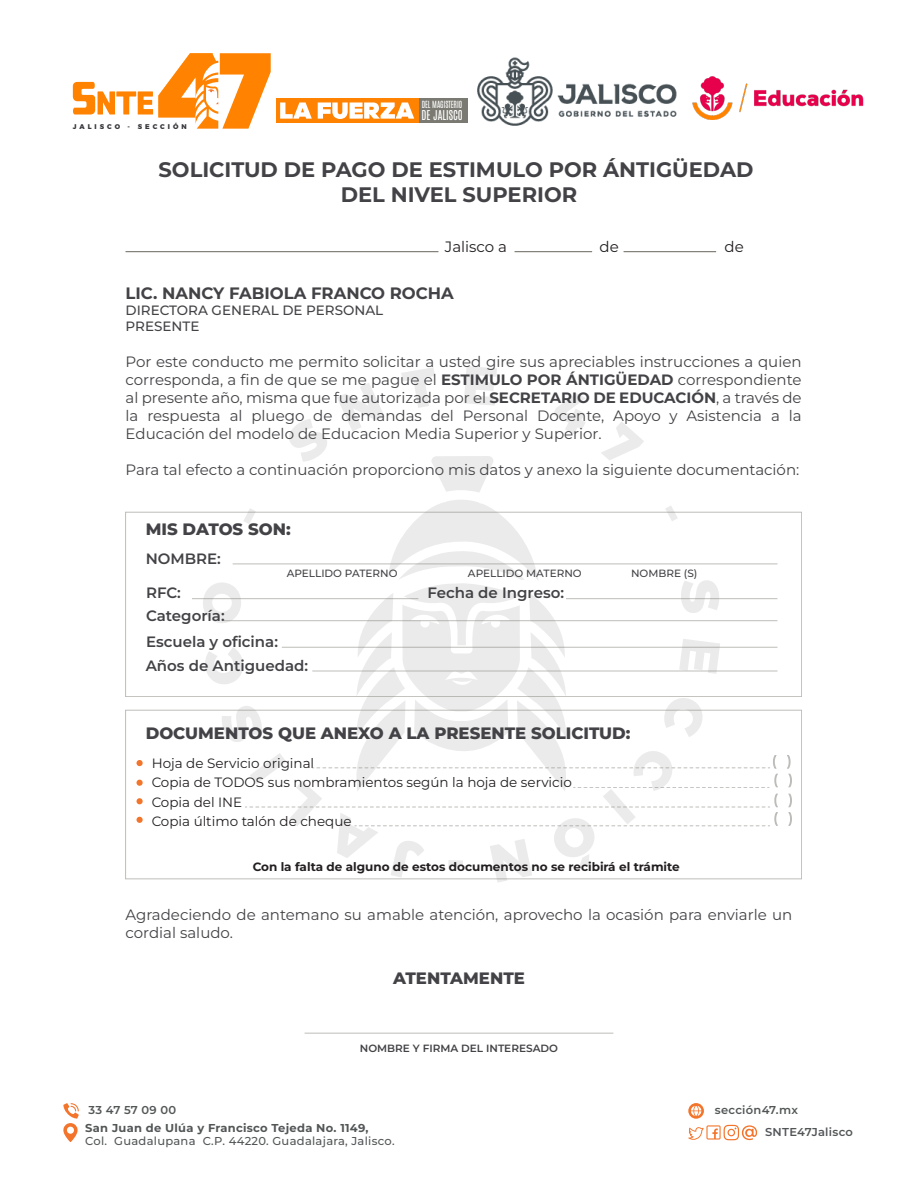
<style>
.page{position:relative;width:918px;height:1188px;background:#fff}
.page>*{position:absolute;margin:0;border:0;box-sizing:border-box;transform-origin:0 0}
.t1{font:700 21px/25.2px "Montserrat";color:#434246;text-align:center}
.t2{font:800 16.5px "Montserrat";color:#434246}
.t3{font:700 16.5px "Montserrat";color:#434246}
.t4{font:15px/18px "Montserrat";color:#434246;text-align:justify}
.t5{font:600 15px/26.4px "Montserrat";color:#434246}
.t6{font:15px "Montserrat";color:#231f20}
.t7{font:13.5px/19.5px "Montserrat";color:#231f20}
.t8{font:500 13.5px/16.2px "Montserrat";color:#434246}
.t9{font:700 12px "Montserrat";color:#231f20}
.t10{font:11.55px "Antonio";color:#fff;scale:.94 1}
.t11{font:500 11.4px "Montserrat";letter-spacing:.025em;color:#535657}
.t12{font:700 11.4px "Montserrat";letter-spacing:.025em;color:#535657}
.t13{font:600 11.4px/22.4px "Montserrat";letter-spacing:.025em;color:#535657}
.t14{font:500 10.5px "Montserrat";color:#434246}
.t15{font:600 10.5px "Montserrat";color:#434246}
.t16{font:8.4px "Antonio";color:#fff;scale:.89 1}
.t17{font:6.9px "Trueno Ex Bd";letter-spacing:.45em;color:#37363c}
.s1{font-weight:700}
</style>
<div class="page">
<svg style="left:431px;top:456px;width:62px;height:36px"></svg>
<svg style="left:63px;top:1103px;width:16px;height:39px"></svg>
<svg style="left:688px;top:1103px;width:16px;height:16px"></svg>
<svg style="left:688px;top:1125px;width:69px;height:15px"></svg>
<hr style="left:126px;top:251px;width:312px;height:1px;background:#7b7a73">
<hr style="left:515px;top:251px;width:77px;height:1px;background:#7b7a73">
<hr style="left:624px;top:251px;width:92px;height:1px;background:#7b7a73">
<hr style="left:192px;top:598px;width:226px;height:1px;background:#7b7a73">
<svg style="left:137px;top:760px;width:6px;height:6px"></svg>
<svg style="left:137px;top:780px;width:6px;height:6px"></svg>
<svg style="left:137px;top:798px;width:6px;height:6px"></svg>
<svg style="left:137px;top:817px;width:6px;height:6px"></svg>
<svg style="left:787px;top:755px;width:5px;height:71px"></svg>
<hr style="left:305px;top:1033px;width:308px;height:1px;background:#7b7a73">
<div style="left:419px;top:98px;width:48px;height:24px;background:#7b7a72"></div>
<div style="left:276px;top:98px;width:143px;height:24px;background:#ff8200"></div>
<svg style="left:280px;top:102px;width:32px;height:17px"></svg>
<svg style="left:318px;top:102px;width:96px;height:17px"></svg>
<svg style="left:73px;top:53px;width:198px;height:76px"></svg>
<img style="left:477px;top:57px;width:200px;height:69px">
<img style="left:692px;top:76px;width:171px;height:43px">
<svg style="left:201px;top:500px;width:578px;height:380px"></svg>
<p class="t17" style="left:73px;top:122px;width:115px">JALISCO - SECCIÓN</p>
<p class="t16" style="left:422px;top:99px;width:47px">DEL MAGISTERIO</p>
<p class="t10" style="left:421px;top:107px;width:46px">DE JALISCO</p>
<h1 class="t1" style="left:159px;top:158px;width:596px">SOLICITUD DE PAGO DE ESTIMULO POR ÁNTIGÜEDAD<br>DEL NIVEL SUPERIOR</h1>
<p class="t6" style="left:445px;top:236px;width:64px">Jalisco a</p>
<p class="t6" style="left:600px;top:236px;width:21px">de</p>
<p class="t6" style="left:725px;top:236px;width:21px">de</p>
<p class="t3" style="left:126px;top:281px;width:330px">LIC. NANCY FABIOLA FRANCO ROCHA</p>
<p class="t8" style="left:126px;top:303px;width:259px">DIRECTORA GENERAL DE PERSONAL<br>PRESENTE</p>
<p class="t4" style="left:126px;top:354px;width:678px">Por este conducto me permito solicitar a usted gire sus apreciables instrucciones a quien corresponda, a fin de que se me pague el <span class="s1">ESTIMULO POR ÁNTIGÜEDAD</span> correspondiente al presente año, misma que fue autorizada por el <span class="s1">SECRETARIO DE EDUCACIÓN</span>, a través de la respuesta al pluego de demandas del Personal Docente, Apoyo y Asistencia a la Educación del modelo de Educacion Media Superior y Superior.</p>
<p class="t4" style="left:126px;top:462px;width:675px">Para tal efecto a continuación proporciono mis datos y anexo la siguiente documentación:</p>
<p class="t2" style="left:146px;top:517px;width:147px">MIS DATOS SON:</p>
<p class="t5" style="left:146px;top:546px;width:77px">NOMBRE:</p>
<p class="t5" style="left:146px;top:581px;width:36px">RFC:</p>
<p class="t5" style="left:146px;top:603px;width:133px">Categoría:<br>Escuela y oficina:</p>
<p class="t14" style="left:287px;top:567px;width:112px">APELLIDO PATERNO</p>
<p class="t14" style="left:468px;top:567px;width:115px">APELLIDO MATERNO</p>
<p class="t14" style="left:631px;top:567px;width:68px">NOMBRE (S)</p>
<p class="t5" style="left:427px;top:581px;width:138px">Fecha de Ingreso:</p>
<p class="t5" style="left:146px;top:653px;width:164px">Años de Antiguedad:</p>
<p class="t2" style="left:146px;top:721px;width:486px">DOCUMENTOS QUE ANEXO A LA PRESENTE SOLICITUD:</p>
<p class="t7" style="left:152px;top:754px;width:422px">Hoja de Servicio original<br>Copia de TODOS sus nombramientos según la hoja de servicio<br>Copia del INE<br>Copia último talón de cheque</p>
<p class="t9" style="left:253px;top:858px;width:429px">Con la falta de alguno de estos documentos no se recibirá el trámite</p>
<p class="t4" style="left:126px;top:907px;width:668px">Agradeciendo de antemano su amable atención, aprovecho la ocasión para enviarle un cordial saludo.</p>
<p class="t2" style="left:393px;top:966px;width:133px">ATENTAMENTE</p>
<p class="t15" style="left:360px;top:1041px;width:200px">NOMBRE Y FIRMA DEL INTERESADO</p>
<p class="t13" style="left:88px;top:1100px;width:89px">33 47 57 09 00</p>
<p class="t12" style="left:85px;top:1119px;width:285px">San Juan de Ulúa y Francisco Tejeda No. 1149,</p>
<p class="t11" style="left:85px;top:1134px;width:311px">Col. Guadalupana C.P. 44220. Guadalajara, Jalisco.</p>
<p class="t13" style="left:765px;top:1099px;width:89px;text-indent:-50px">sección47.mx<br>SNTE47Jalisco</p>
</div>
